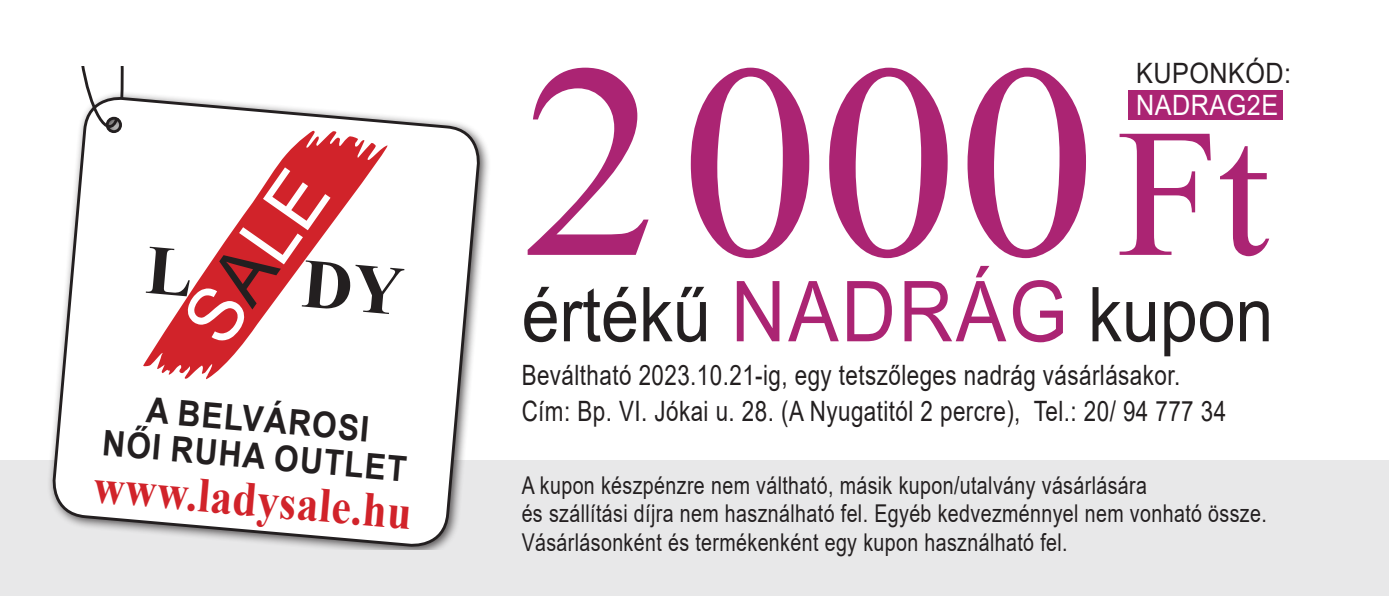
<style>
.page{position:relative;width:1389px;height:596px;background:#fff}
.page>*{position:absolute;margin:0;border:0;box-sizing:border-box;transform-origin:0 0}
.t1{font:276.85px "Times New Roman";color:#ab2473}
.t2{font:76.3px "Arial";color:#fff}
.t3{font:75.6px "Arial";color:#231f20;scale:.9 1}
.t4{font:700 48.65px "Times New Roman";color:#d1232a;scale:.9 1}
.t5{font:700 35.35px/36.8px "Arial";color:#231f20;text-align:center;scale:.9 1}
.t6{font:28px/35px "Arial";letter-spacing:.02em;color:#231f20;scale:.8 1}
.t7{font:28px "Arial";letter-spacing:.02em;color:#231f20;scale:.9 1}
.t8{font:28px "Arial";letter-spacing:.02em;color:#fff;scale:.9 1}
.t9{font:24.5px/28px "Arial";letter-spacing:.02em;color:#231f20;scale:.8 1}
.s1{color:#231f20}
.s2{font-size:182.7px}
.s3{font-size:84px;color:#ab2473}
</style>
<div class="page">
<div style="left:1129px;top:90px;width:154px;height:30px;background:#ab2473"></div>
<div style="left:0;top:460px;width:1389px;height:135px;background:#e8e8e9"></div>
<div style="left:46px;top:91px;width:445px;height:458px;background:#231f20;opacity:.75"></div>
<svg style="left:51px;top:95px;width:430px;height:453px"></svg>
<svg style="left:128px;top:103px;width:296px;height:307px"></svg>
<svg style="left:284px;top:103px;width:6px;height:3px"></svg>
<svg style="left:79px;top:66px;width:46px;height:76px"></svg>
<svg style="left:146px;top:246px;width:46px;height:50px"></svg>
<svg style="left:302px;top:259px;width:102px;height:56px"></svg>
<h2 class="t2" style="left:161px;top:306px;width:191px;rotate:-55deg">S<span class="s1">A</span>LE</h2>
<h3 class="t5" style="left:107px;top:387px;width:340px;rotate:5deg">A belvárosi<br>NŐI RUHA oUtlet</h3>
<h3 class="t4" style="left:97px;top:450px;width:356px;rotate:5deg">www.ladysale.hu</h3>
<p class="t7" style="left:1136px;top:54px;width:174px">KUPONKÓD:</p>
<p class="t8" style="left:1136px;top:85px;width:159px">NADRAG2E</p>
<h1 class="t1" style="left:522px;top:-33px;width:749px">2000<span class="s2">Ft</span></h1>
<h3 class="t3" style="left:522px;top:262px;width:837px">értékű <span class="s3">NADRÁG</span> kupon</h3>
<p class="t6" style="left:522px;top:358px;width:882px">Beváltható 2023.10.21-ig, egy tetszőleges nadrág vásárlásakor.<br>Cím: Bp. VI. Jókai u. 28. (A Nyugatitól 2 percre), Tel.: 20/ 94 777 34</p>
<p class="t9" style="left:522px;top:471px;width:933px">A kupon készpénzre nem váltható, másik kupon/utalvány vásárlására<br>és szállítási díjra nem használható fel. Egyéb kedvezménnyel nem vonható össze.<br>Vásárlásonként és termékenként egy kupon használható fel.</p>
</div>
